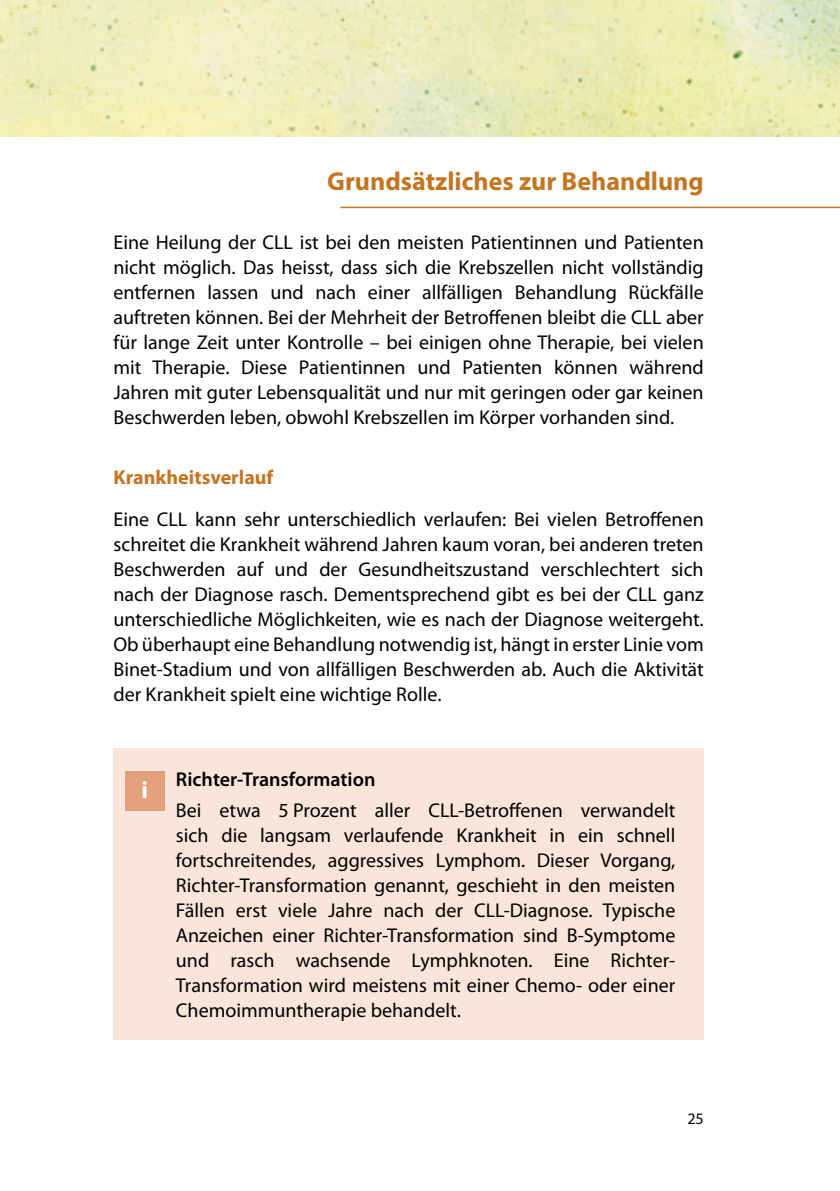
<style>
.page{position:relative;width:840px;height:1191px;background:#fff}
.page>*{position:absolute;margin:0;border:0;box-sizing:border-box;transform-origin:0 0}
.t1{font:700 26px "Myriad Pro";color:#c47520}
.t2{font:700 24px "Myriad Pro";color:#fff}
.t3{font:20px/25px "Myriad Pro";color:#000;text-align:justify}
.t4{font:600 20px "Myriad Pro";color:#000}
.t5{font:700 20px "Myriad Pro";color:#c47520}
.t6{font:16px "Myriad Pro";color:#000}
</style>
<div class="page">
<img style="left:0;top:0;width:839px;height:136px">
<hr style="left:340px;top:207px;width:499px;height:1px;background:#c47520">
<div style="left:113px;top:748px;width:590px;height:291px;background:#f9e5d9"></div>
<div style="left:125px;top:771px;width:39px;height:40px;background:#e2a07c"></div>
<h1 class="t1" style="left:327px;top:164px;width:378px">Grundsätzliches zur Behandlung</h1>
<p class="t3" style="left:113px;top:229px;width:591px">Eine Heilung der CLL ist bei den meisten Patientinnen und Patienten nicht möglich. Das heisst, dass sich die Krebszellen nicht vollständig entfernen lassen und nach einer allfälligen Behandlung Rückfälle auftreten können. Bei der Mehrheit der Betroffenen bleibt die CLL aber für lange Zeit unter Kontrolle – bei einigen ohne Therapie, bei vielen mit Therapie. Diese Patientinnen und Patienten können während Jahren mit guter Lebensqualität und nur mit geringen oder gar keinen Beschwerden leben, obwohl Krebszellen im Körper vorhanden sind.</p>
<p class="t5" style="left:113px;top:464px;width:161px">Krankheitsverlauf</p>
<p class="t3" style="left:113px;top:506px;width:591px">Eine CLL kann sehr unterschiedlich verlaufen: Bei vielen Betroffenen schreitet die Krankheit während Jahren kaum voran, bei anderen treten Beschwerden auf und der Gesundheitszustand verschlechtert sich nach der Diagnose rasch. Dementsprechend gibt es bei der CLL ganz unterschiedliche Möglichkeiten, wie es nach der Diagnose weitergeht.<br>Ob überhaupt eine Behandlung notwendig ist, hängt in erster Linie vom Binet-Stadium und von allfälligen Beschwerden ab. Auch die Aktivität der Krankheit spielt eine wichtige Rolle.</p>
<p class="t2" style="left:141px;top:774px;width:8px">i</p>
<p class="t4" style="left:176px;top:767px;width:201px">Richter-Transformation</p>
<p class="t3" style="left:176px;top:797px;width:500px">Bei etwa 5 Prozent aller CLL-Betroffenen verwandelt sich die langsam verlaufende Krankheit in ein schnell fortschreitendes, aggressives Lymphom. Dieser Vorgang, Richter-Transformation genannt, geschieht in den meisten Fällen erst viele Jahre nach der CLL-Diagnose. Typische Anzeichen einer Richter-Transformation sind B-Symptome und rasch wachsende Lymphknoten. Eine Richter-Transformation wird meistens mit einer Chemo- oder einer Chemoimmuntherapie behandelt.</p>
<p class="t6" style="left:687px;top:1108px;width:18px">25</p>
</div>
